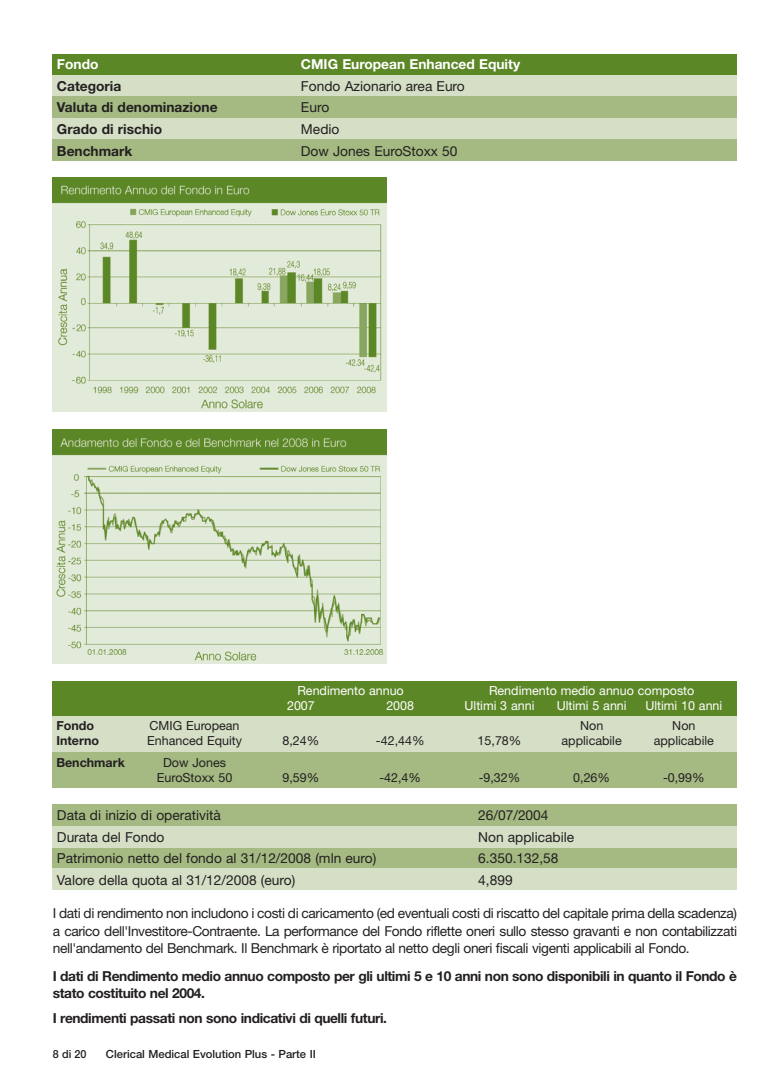
<style>
.page{position:relative;width:780px;height:1081px;background:#fff}
.page>*{position:absolute;margin:0;border:0;box-sizing:border-box;transform-origin:0 0}
.t1{font:13.75px/17.5px "Helvetica Neue LT";color:#231f20;text-align:justify}
.t2{font:700 13.75px/17.5px "Helvetica Neue LT";letter-spacing:-.03em;color:#231f20}
.t3{font:700 13.75px "Helvetica Neue LT";color:#231f20}
.t4{font:700 13.75px "Helvetica Neue LT";color:#fff}
.t5{font:12.5px/15px "Helvetica Neue LT";color:#231f20;text-align:center}
.t6{font:12.5px "Helvetica Neue LT";color:#fff}
.t7{font:700 12.5px "Helvetica Neue LT";color:#231f20}
.t8{font:500 11.25px "Helvetica Neue LT";color:#231f20}
.t9{font:500 11.25px "Helvetica Neue LT";color:#231f20;scale:.96 1}
</style>
<div class="page">
<img style="left:53px;top:178px;width:333px;height:234px">
<img style="left:53px;top:429px;width:333px;height:234px">
<div style="left:53px;top:54px;width:684px;height:21px;background:#5c8727"></div>
<div style="left:53px;top:75px;width:684px;height:21px;background:#d4dfc6"></div>
<div style="left:53px;top:118px;width:684px;height:21px;background:#d4dfc6"></div>
<div style="left:53px;top:96px;width:684px;height:22px;background:#a4ba82"></div>
<div style="left:53px;top:139px;width:684px;height:21px;background:#a4ba82"></div>
<div style="left:53px;top:805px;width:684px;height:21px;background:#a4ba82"></div>
<div style="left:53px;top:847px;width:684px;height:21px;background:#a4ba82"></div>
<div style="left:53px;top:826px;width:684px;height:21px;background:#d4dfc6"></div>
<div style="left:53px;top:868px;width:684px;height:22px;background:#d4dfc6"></div>
<div style="left:53px;top:681px;width:684px;height:35px;background:#5c8727"></div>
<div style="left:53px;top:716px;width:684px;height:36px;background:#d4dfc6"></div>
<div style="left:53px;top:752px;width:684px;height:35px;background:#a4ba82"></div>
<p class="t4" style="left:57px;top:59px;width:43px">Fondo</p>
<p class="t4" style="left:301px;top:59px;width:221px">CMIG European Enhanced Equity</p>
<p class="t3" style="left:57px;top:81px;width:66px">Categoria</p>
<p class="t1" style="left:301px;top:79px;width:165px">Fondo Azionario area Euro</p>
<p class="t3" style="left:57px;top:102px;width:162px">Valuta di denominazione</p>
<p class="t1" style="left:301px;top:100px;width:30px">Euro</p>
<p class="t3" style="left:57px;top:124px;width:107px">Grado di rischio</p>
<p class="t1" style="left:301px;top:122px;width:40px">Medio</p>
<p class="t3" style="left:57px;top:146px;width:77px">Benchmark</p>
<p class="t1" style="left:301px;top:144px;width:158px">Dow Jones EuroStoxx 50</p>
<p class="t6" style="left:297px;top:686px;width:108px">Rendimento annuo</p>
<p class="t6" style="left:489px;top:686px;width:207px">Rendimento medio annuo composto</p>
<p class="t6" style="left:287px;top:701px;width:29px">2007</p>
<p class="t6" style="left:386px;top:701px;width:29px">2008</p>
<p class="t6" style="left:464px;top:701px;width:71px">Ultimi 3 anni</p>
<p class="t6" style="left:556px;top:701px;width:71px">Ultimi 5 anni</p>
<p class="t6" style="left:645px;top:701px;width:78px">Ultimi 10 anni</p>
<p class="t7" style="left:56px;top:721px;width:39px">Fondo</p>
<p class="t5" style="left:150px;top:720px;width:91px">CMIG European</p>
<p class="t5" style="left:580px;top:720px;width:25px">Non</p>
<p class="t5" style="left:672px;top:720px;width:25px">Non</p>
<p class="t7" style="left:56px;top:736px;width:44px">Interno</p>
<p class="t5" style="left:147px;top:735px;width:96px">Enhanced Equity</p>
<p class="t5" style="left:282px;top:735px;width:38px">8,24%</p>
<p class="t5" style="left:376px;top:735px;width:50px">-42,44%</p>
<p class="t5" style="left:477px;top:735px;width:45px">15,78%</p>
<p class="t5" style="left:561px;top:735px;width:62px">applicabile</p>
<p class="t5" style="left:653px;top:735px;width:62px">applicabile</p>
<p class="t7" style="left:56px;top:758px;width:70px">Benchmark</p>
<p class="t5" style="left:157px;top:756px;width:77px">Dow Jones<br>EuroStoxx 50</p>
<p class="t5" style="left:282px;top:771px;width:38px">9,59%</p>
<p class="t5" style="left:379px;top:771px;width:43px">-42,4%</p>
<p class="t5" style="left:478px;top:771px;width:43px">-9,32%</p>
<p class="t5" style="left:573px;top:771px;width:38px">0,26%</p>
<p class="t5" style="left:663px;top:771px;width:43px">-0,99%</p>
<p class="t1" style="left:57px;top:808px;width:165px">Data di inizio di operatività</p>
<p class="t1" style="left:478px;top:808px;width:72px">26/07/2004</p>
<p class="t1" style="left:57px;top:829px;width:109px">Durata del Fondo</p>
<p class="t1" style="left:478px;top:829px;width:97px">Non applicabile</p>
<p class="t1" style="left:57px;top:851px;width:321px">Patrimonio netto del fondo al 31/12/2008 (mln euro)</p>
<p class="t1" style="left:478px;top:851px;width:82px">6.350.132,58</p>
<p class="t1" style="left:57px;top:873px;width:240px">Valore della quota al 31/12/2008 (euro)</p>
<p class="t1" style="left:478px;top:873px;width:36px">4,899</p>
<p class="t1" style="left:53px;top:906px;width:685px">I dati di rendimento non includono i costi di caricamento (ed eventuali costi di riscatto del capitale prima della scadenza) a carico dell'Investitore-Contraente. La performance del Fondo riflette oneri sullo stesso gravanti e non contabilizzati nell'andamento del Benchmark. Il Benchmark è riportato al netto degli oneri fiscali vigenti applicabili al Fondo.</p>
<p class="t2" style="left:53px;top:969px;width:685px">I dati di Rendimento medio annuo composto per gli ultimi 5 e 10 anni non sono disponibili in quanto il Fondo è stato costituito nel 2004.</p>
<p class="t2" style="left:53px;top:1011px;width:336px">I rendimenti passati non sono indicativi di quelli futuri.</p>
<p class="t9" style="left:53px;top:1050px;width:37px">8 di 20</p>
<p class="t8" style="left:106px;top:1050px;width:211px">Clerical Medical Evolution Plus - Parte II</p>
</div>
